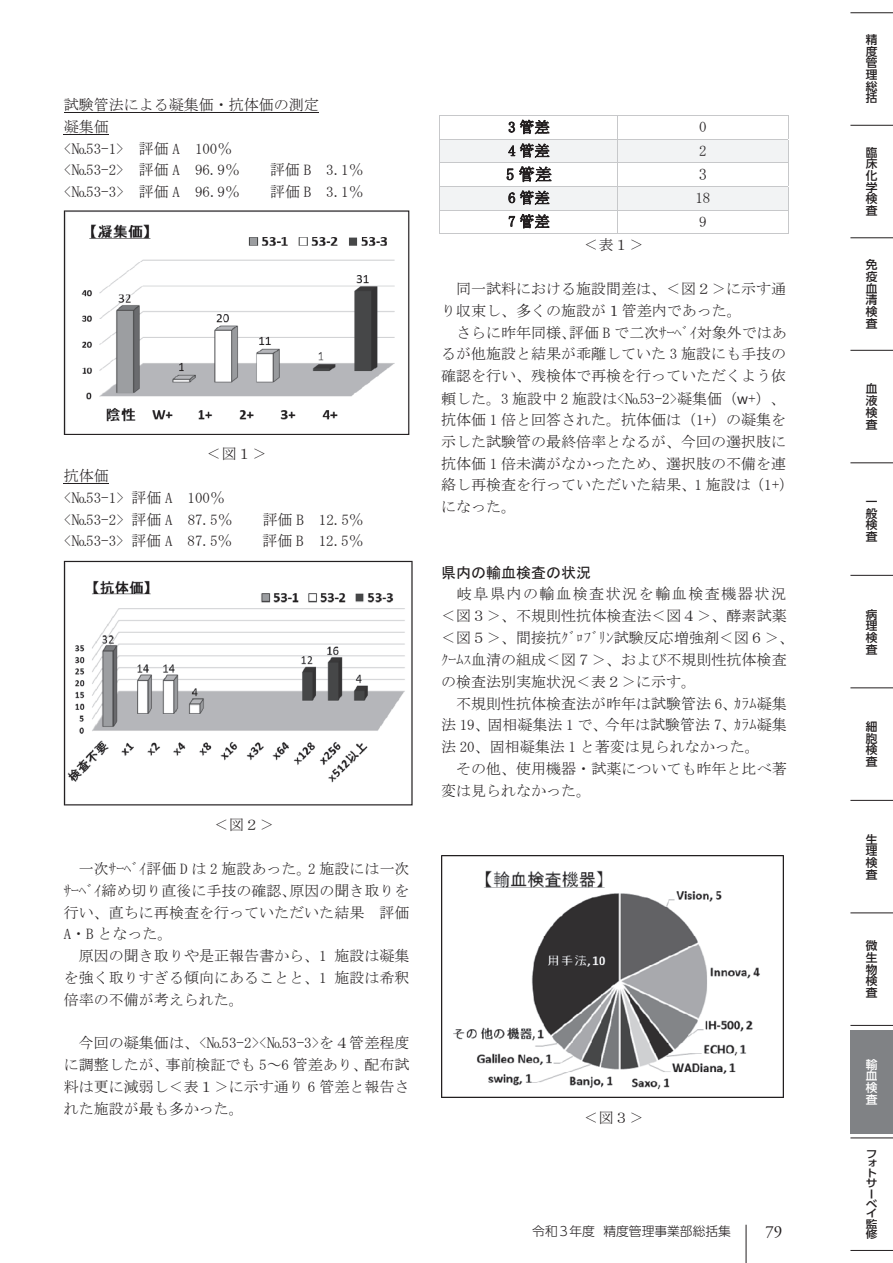
<style>
.page{position:relative;width:893px;height:1263px;background:#fff}
.page>*{position:absolute;margin:0;border:0;box-sizing:border-box;transform-origin:0 0}
.t1{font:16.95px "Adobe Garamond Pro";color:#231f20}
.t2{font:16.5px "MS Mincho";color:#231f20}
.t3{font:15px/21.8px "MS Mincho";color:#231f20}
.t4{font:15px "MS Gothic";color:#231f20}
.t5{font:300 12.75px "UD Shin Go Pro";color:#231f20}
.t6{font:500 11.7px/11.7px "UD Shin Go Pro";color:#231f20;text-align:justify}
.t7{font:500 11.7px/11.7px "UD Shin Go Pro";color:#fff;text-align:justify}
.t8{font:500 10.5px/10.1px "UD Shin Go Pro";color:#231f20;scale:1.11 1}
.s1{font-family:"Century"}
</style>
<div class="page">
<hr style="left:64px;top:112px;width:255px;height:1px;background:#231f20">
<hr style="left:64px;top:134px;width:45px;height:1px;background:#231f20">
<hr style="left:64px;top:483px;width:45px;height:1px;background:#231f20">
<hr style="left:440px;top:115px;width:177px;height:1px;background:#c7c8ca">
<hr style="left:617px;top:115px;width:171px;height:1px;background:#c7c8ca">
<div style="left:440px;top:140px;width:177px;height:22px;background:#f2f3f4"></div>
<div style="left:618px;top:140px;width:170px;height:22px;background:#f2f3f4"></div>
<hr style="left:440px;top:139px;width:177px;height:1px;background:#c7c8ca">
<hr style="left:617px;top:139px;width:171px;height:1px;background:#c7c8ca">
<hr style="left:440px;top:162px;width:177px;height:1px;background:#c7c8ca">
<hr style="left:617px;top:162px;width:171px;height:1px;background:#c7c8ca">
<div style="left:440px;top:187px;width:177px;height:23px;background:#f2f3f4"></div>
<div style="left:618px;top:187px;width:170px;height:23px;background:#f2f3f4"></div>
<hr style="left:440px;top:186px;width:177px;height:1px;background:#c7c8ca">
<hr style="left:617px;top:186px;width:171px;height:1px;background:#c7c8ca">
<hr style="left:440px;top:210px;width:177px;height:1px;background:#c7c8ca">
<hr style="left:617px;top:210px;width:171px;height:1px;background:#c7c8ca">
<svg style="left:439px;top:115px;width:1px;height:119px"></svg>
<hr style="left:440px;top:233px;width:177px;height:1px;background:#c7c8ca">
<svg style="left:617px;top:116px;width:1px;height:118px"></svg>
<hr style="left:618px;top:233px;width:170px;height:1px;background:#c7c8ca">
<svg style="left:788px;top:115px;width:1px;height:119px"></svg>
<img style="left:441px;top:855px;width:342px;height:242px">
<img style="left:67px;top:580px;width:338px;height:203px">
<div style="left:64px;top:561px;width:349px;height:244px;border:1px solid #231f20"></div>
<img style="left:81px;top:224px;width:314px;height:198px">
<div style="left:64px;top:210px;width:345px;height:225px;border:1px solid #231f20"></div>
<div style="left:850px;top:1030px;width:43px;height:103px;background:#808285"></div>
<hr style="left:850px;top:13px;width:43px;height:1px;background:#231f20">
<hr style="left:850px;top:125px;width:43px;height:1px;background:#231f20">
<hr style="left:850px;top:238px;width:43px;height:1px;background:#231f20">
<hr style="left:850px;top:350px;width:43px;height:1px;background:#231f20">
<hr style="left:850px;top:463px;width:43px;height:1px;background:#231f20">
<hr style="left:850px;top:575px;width:43px;height:1px;background:#231f20">
<hr style="left:850px;top:688px;width:43px;height:1px;background:#231f20">
<hr style="left:850px;top:800px;width:43px;height:1px;background:#231f20">
<hr style="left:850px;top:913px;width:43px;height:1px;background:#231f20">
<hr style="left:850px;top:1025px;width:43px;height:1px;background:#231f20">
<hr style="left:850px;top:1138px;width:43px;height:1px;background:#231f20">
<hr style="left:850px;top:1250px;width:43px;height:1px;background:#231f20">
<hr style="left:746px;top:1225px;width:1px;height:38px;background:#231f20">
<p class="t3" style="left:64px;top:94px;width:257px">試験管法による凝集価・抗体価の測定凝集価<br>&lt;№53-1&gt; 評価 A 100％<br>&lt;№53-2&gt; 評価 A 96.9％</p>
<p class="t3" style="left:270px;top:159px;width:95px">評価 B 3.1％</p>
<p class="t3" style="left:64px;top:181px;width:178px">&lt;№53-3&gt; 評価 A 96.9％</p>
<p class="t3" style="left:270px;top:181px;width:95px">評価 B 3.1％</p>
<p class="t3" style="left:207px;top:443px;width:62px">＜図１＞</p>
<p class="t3" style="left:64px;top:465px;width:170px">抗体価<br>&lt;№53-1&gt; 評価 A 100％&lt;№53-2&gt; 評価 A 87.5％</p>
<p class="t3" style="left:263px;top:508px;width:103px">評価 B 12.5％</p>
<p class="t3" style="left:64px;top:530px;width:170px">&lt;№53-3&gt; 評価 A 87.5％</p>
<p class="t3" style="left:263px;top:530px;width:103px">評価 B 12.5％</p>
<p class="t3" style="left:214px;top:814px;width:62px">＜図２＞</p>
<p class="t3" style="left:64px;top:857px;width:347px;text-align:justify;text-indent:15px">一次ｻｰﾍﾞｲ評価 D は 2 施設あった。2 施設には一次ｻｰﾍﾞｲ締め切り直後に手技の確認、原因の聞き取りを行い、直ちに再検査を行っていただいた結果 評価A・B となった。</p>
<p class="t3" style="left:64px;top:945px;width:347px;text-align:justify;text-indent:15px">原因の聞き取りや是正報告書から、1 施設は凝集を強く取りすぎる傾向にあることと、1 施設は希釈倍率の不備が考えられた。</p>
<p class="t3" style="left:64px;top:1032px;width:347px;text-align:justify;text-indent:15px">今回の凝集価は、&lt;№53-2&gt;&lt;№53-3&gt;を４管差程度に調整したが、事前検証でも 5～6 管差あり、配布試料は更に減弱し＜表１＞に示す通り 6 管差と報告された施設が最も多かった。</p>
<p class="t3" style="left:508px;top:116px;width:43px">3 管差</p>
<p class="t3" style="left:699px;top:116px;width:9px">0</p>
<p class="t3" style="left:508px;top:140px;width:43px">4 管差</p>
<p class="t3" style="left:699px;top:140px;width:9px">2</p>
<p class="t2" style="left:506px;top:166px;width:47px">5 管差</p>
<p class="t2" style="left:699px;top:166px;width:10px">3</p>
<p class="t3" style="left:508px;top:187px;width:43px">6 管差</p>
<p class="t3" style="left:695px;top:187px;width:17px">18</p>
<p class="t3" style="left:508px;top:210px;width:43px">7 管差</p>
<p class="t3" style="left:699px;top:210px;width:9px">9</p>
<p class="t3" style="left:584px;top:234px;width:62px">＜表１＞</p>
<p class="t3" style="left:441px;top:278px;width:347px;text-indent:15px">同一試料における施設間差は、＜図２＞に示す通り収束し、多くの施設が <span class="s1">1</span> 管差内であった。</p>
<p class="t3" style="left:441px;top:321px;width:355px;text-indent:15px">さらに昨年同様、評価 B で二次ｻｰﾍﾞｲ対象外ではあるが他施設と結果が乖離していた 3 施設にも手技の確認を行い、残検体で再検を行っていただくよう依頼した。3 施設中 2 施設は&lt;№53-2&gt;凝集価（ +）、抗体価 1 倍と回答された。抗体価は（1+）の凝集を示した試験管の最終倍率となるが、今回の選択肢に抗体価 1 倍未満がなかったため、選択肢の不備を連絡し再検査を行っていただいた結果、1 施設は（1+）になった。</p>
<p class="t4" style="left:441px;top:565px;width:152px">県内の輸血検査の状況</p>
<p class="t3" style="left:441px;top:583px;width:355px;text-indent:16px">岐阜県内の輸血検査状況を輸血検査機器状況＜図３＞、不規則性抗体検査法＜図４＞、酵素試薬＜図５＞、間接抗ｸﾞﾛﾌﾞﾘﾝ試験反応増強剤＜図６＞、ｸｰﾑｽ血清の組成＜図７＞、および不規則性抗体検査の検査法別実施状況＜表２＞に示す。</p>
<p class="t3" style="left:441px;top:692px;width:347px;text-align:justify;text-indent:15px">不規則性抗体検査法が昨年は試験管法 6、ｶﾗﾑ凝集法 19、固相凝集法 1 で、今年は試験管法 7、ｶﾗﾑ凝集法 20、固相凝集法 1 と著変は見られなかった。</p>
<p class="t3" style="left:441px;top:758px;width:347px;text-indent:15px">その他、使用機器・試薬についても昨年と比べ著変は見られなかった。</p>
<p class="t3" style="left:584px;top:1107px;width:62px">＜図３＞</p>
<p class="t5" style="left:532px;top:1221px;width:200px">令和3年度 精度管理事業部総括集</p>
<p class="t1" style="left:765px;top:1221px;width:19px">79</p>
<p class="t6" style="left:866px;top:33px;width:13px">精度管理総括</p>
<p class="t6" style="left:866px;top:146px;width:13px">臨床化学検査</p>
<p class="t6" style="left:866px;top:259px;width:13px">免疫血清検査</p>
<p class="t6" style="left:866px;top:383px;width:13px">血液検査</p>
<p class="t6" style="left:866px;top:495px;width:13px">一般検査</p>
<p class="t6" style="left:866px;top:608px;width:13px">病理検査</p>
<p class="t6" style="left:866px;top:720px;width:13px">細胞検査</p>
<p class="t6" style="left:866px;top:833px;width:13px">生理検査</p>
<p class="t6" style="left:866px;top:940px;width:13px">微生物検査</p>
<p class="t7" style="left:866px;top:1058px;width:13px">輸血検査</p>
<p class="t8" style="left:866px;top:1149px;width:12px">フォトサーベイ監修</p>
</div>
